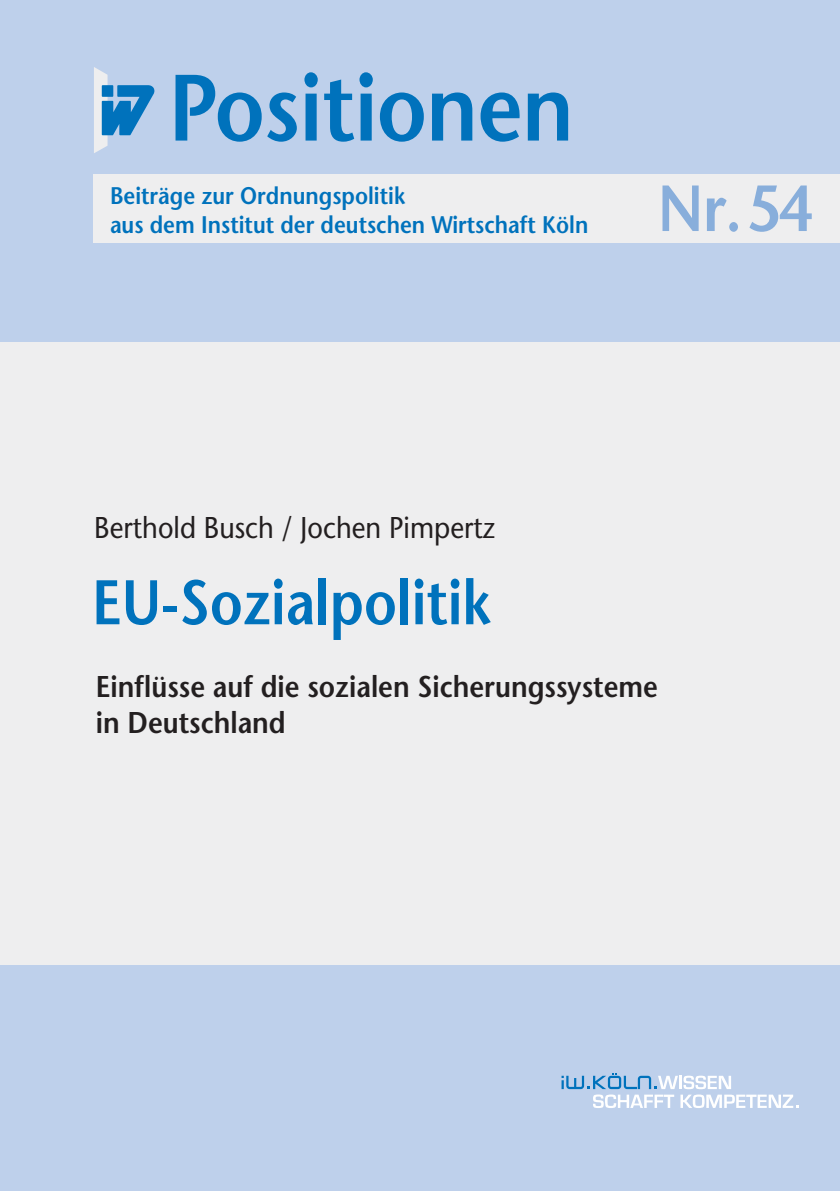
<style>
.page{position:relative;width:840px;height:1191px;background:#fff}
.page>*{position:absolute;margin:0;border:0;box-sizing:border-box;transform-origin:0 0}
.t1{font:600 65px "Stone Sans";color:#88aedb;scale:.9 1}
.t2{font:600 62.8px "Stone Sans";color:#0072bc;scale:.87 1}
.t3{font:600 30px/36px "Stone Sans";color:#231f20;scale:.9 1}
.t4{font:30px "Stone Sans";color:#231f20;scale:.9 1}
.t5{font:600 24px/29px "Stone Sans";color:#0072bc;scale:.9 1}
</style>
<div class="page">
<div style="left:0;top:0;width:839px;height:1191px;background:#eeeeef"></div>
<div style="left:0;top:0;width:839px;height:341px;background:#bed0eb"></div>
<div style="left:94px;top:175px;width:745px;height:68px;background:#eeeeef"></div>
<div style="left:0;top:965px;width:839px;height:226px;background:#bed0eb"></div>
<svg style="left:175px;top:75px;width:86px;height:67px"></svg>
<svg style="left:267px;top:92px;width:30px;height:50px"></svg>
<svg style="left:304px;top:72px;width:13px;height:69px"></svg>
<svg style="left:324px;top:72px;width:48px;height:70px"></svg>
<svg style="left:379px;top:92px;width:44px;height:50px"></svg>
<svg style="left:432px;top:92px;width:40px;height:49px"></svg>
<svg style="left:480px;top:92px;width:40px;height:50px"></svg>
<svg style="left:527px;top:92px;width:41px;height:49px"></svg>
<svg style="left:94px;top:67px;width:61px;height:86px"></svg>
<svg style="left:561px;top:1073px;width:236px;height:35px"></svg>
<p class="t5" style="left:110px;top:180px;width:532px">Beiträge zur Ordnungspolitik<br>aus dem Institut der deutschen Wirtschaft Köln</p>
<h1 class="t1" style="left:657px;top:168px;width:173px">Nr. 54</h1>
<p class="t4" style="left:94px;top:509px;width:446px">Berthold Busch / Jochen Pimpertz</p>
<h2 class="t2" style="left:92px;top:563px;width:459px">EU-Sozialpolitik</h2>
<p class="t3" style="left:96px;top:668px;width:625px">Einflüsse auf die sozialen Sicherungssysteme in Deutschland</p>
</div>
